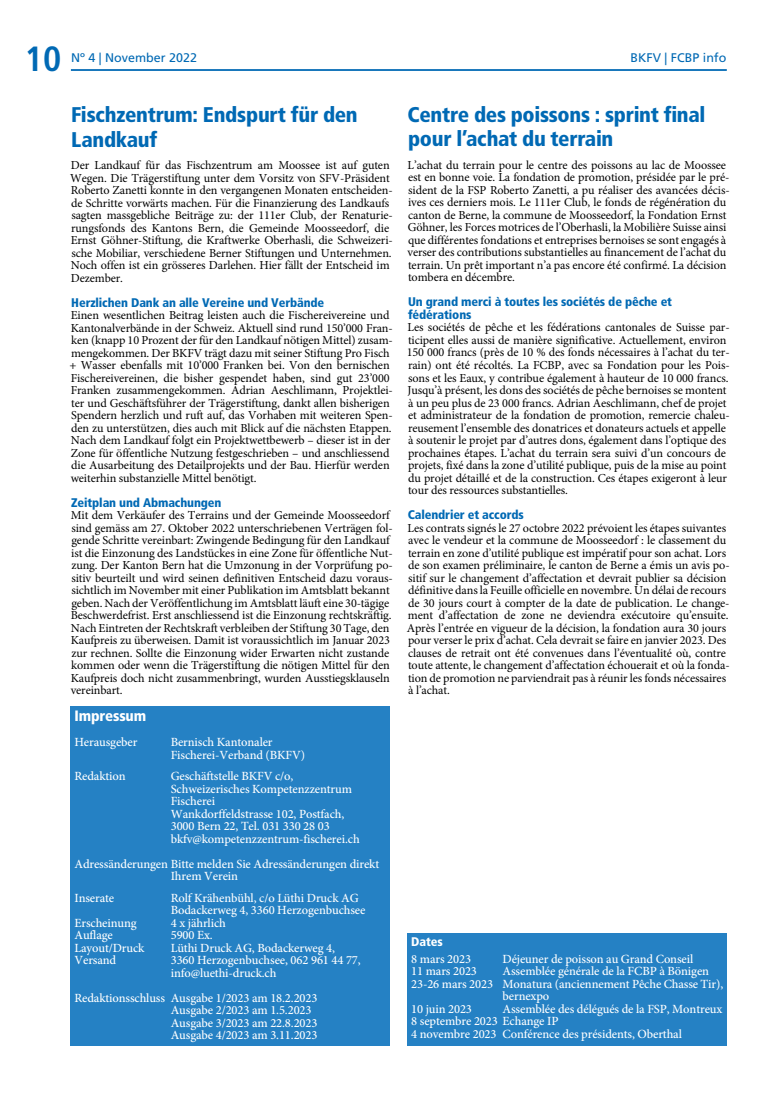
<style>
.page{position:relative;width:780px;height:1099px;background:#fff}
.page>*{position:absolute;margin:0;border:0;box-sizing:border-box;transform-origin:0 0}
.t1{font:700 condensed 35px "Frutiger LT Std";color:#0069b4}
.t2{font:900 condensed 21.25px/24.2px "Frutiger LT Std";letter-spacing:-.015em;color:#0069b4}
.t3{font:900 condensed 15px "Frutiger LT Std";letter-spacing:-.01em;color:#fff}
.t4{font:500 12.5px/12.5px "Minion Pro";letter-spacing:-.01em;color:#fff}
.t5{font:900 condensed 12.5px/12.5px "Frutiger LT Std";letter-spacing:-.01em;color:#0069b4}
.t6{font:12.5px "Frutiger LT Std";color:#0069b4}
.t7{font:900 condensed 12.5px "Frutiger LT Std";letter-spacing:-.01em;color:#fff}
.t8{font:12.25px/12.5px "Minion Pro";letter-spacing:-.01em;color:#000}
</style>
<div class="page">
<hr style="left:71px;top:69px;width:655px;height:2px;background:#0069b4">
<div style="left:71px;top:706px;width:319px;height:339px;background:#2581c4"></div>
<div style="left:407px;top:933px;width:319px;height:112px;background:#2581c4"></div>
<h1 class="t1" style="left:25px;top:38px;width:38px">10</h1>
<p class="t6" style="left:71px;top:50px;width:127px">Nº 4 | November 2022</p>
<p class="t6" style="left:630px;top:50px;width:97px">BKFV | FCBP info</p>
<h2 class="t2" style="left:71px;top:103px;width:288px">Fischzentrum: Endspurt für den<br>Landkauf</h2>
<p class="t8" style="left:70px;top:159px;width:324px">Der Landkauf für das Fischzentrum am Moossee ist auf guten Wegen. Die Trägerstiftung unter dem Vorsitz von SFV-Präsident Roberto Zanetti konnte in den vergangenen Monaten entscheiden&shy;de Schritte vorwärts machen. Für die Finanzierung des Landkaufs sagten massgebliche Beiträge zu: der 111er Club, der Renaturie&shy;rungsfonds des Kantons Bern, die Gemeinde Moosseedorf, die Ernst Göhner-Stiftung, die Kraftwerke Oberhasli, die Schweizeri&shy;sche Mobiliar, verschiedene Berner Stiftungen und Unternehmen.<br>Noch offen ist ein grösseres Darlehen. Hier fällt der Entscheid im Dezember.</p>
<p class="t5" style="left:71px;top:296px;width:254px">Herzlichen Dank an alle Vereine und Verbände</p>
<p class="t8" style="left:69px;top:309px;width:325px">Einen wesentlichen Beitrag leisten auch die Fischereivereine und Kantonalverbände in der Schweiz. Aktuell sind rund 150’000 Fran&shy;ken (knapp 10 Prozent der für den Landkauf nötigen Mittel) zusam&shy;mengekommen. Der BKFV trägt dazu mit seiner Stiftung Pro Fisch + Wasser ebenfalls mit 10’000 Franken bei. Von den bernischen Fischereivereinen, die bisher gespendet haben, sind gut 23’000<br>Franken zusammengekommen. Adrian Aeschlimann, Projektlei&shy;ter und Geschäftsführer der Trägerstiftung, dankt allen bisherigen Spendern herzlich und ruft auf, das Vorhaben mit weiteren Spen&shy;den zu unterstützen, dies auch mit Blick auf die nächsten Etappen.<br>Nach dem Landkauf folgt ein Projektwettbewerb – dieser ist in der Zone für öffentliche Nutzung festgeschrieben – und anschliessend die Ausarbeitung des Detailprojekts und der Bau. Hierfür werden weiterhin substanzielle Mittel benötigt.</p>
<p class="t5" style="left:71px;top:496px;width:152px">Zeitplan und Abmachungen</p>
<p class="t8" style="left:71px;top:509px;width:324px">Mit dem Verkäufer des Terrains und der Gemeinde Moosseedorf sind gemäss am 27. Oktober 2022 unterschriebenen Verträgen fol&shy;gende Schritte vereinbart: Zwingende Bedingung für den Landkauf ist die Einzonung des Landstückes in eine Zone für öffentliche Nut&shy;zung. Der Kanton Bern hat die Umzonung in der Vorprüfung po&shy;sitiv beurteilt und wird seinen definitiven Entscheid dazu voraus&shy;sichtlich im November mit einer Publikation im Amtsblatt bekannt geben. Nach der Veröffentlichung im Amtsblatt läuft eine 30-tägige Beschwerdefrist. Erst anschliessend ist die Einzonung rechtskräftig.<br>Nach Eintreten der Rechtskraft verbleiben der Stiftung 30 Tage, den Kaufpreis zu überweisen. Damit ist voraussichtlich im Januar 2023 zur rechnen. Sollte die Einzonung wider Erwarten nicht zustande kommen oder wenn die Trägerstiftung die nötigen Mittel für den Kaufpreis doch nicht zusammenbringt, wurden Ausstiegsklauseln vereinbart.</p>
<h2 class="t2" style="left:407px;top:103px;width:299px">Centre des poissons : sprint final pour l’achat du terrain</h2>
<p class="t8" style="left:407px;top:159px;width:324px">L’achat du terrain pour le centre des poissons au lac de Moossee est en bonne voie. La fondation de promotion, présidée par le pré&shy;sident de la FSP Roberto Zanetti, a pu réaliser des avancées décis&shy;ives ces derniers mois. Le 111er Club, le fonds de régénération du canton de Berne, la commune de Moosseedorf, la Fondation Ernst Göhner, les Forces motrices de l’Oberhasli, la Mobilière Suisse ainsi que différentes fondations et entreprises bernoises se sont engagés à verser des contributions substantielles au financement de l’achat du terrain. Un prêt important n’a pas encore été confirmé. La décision tombera en décembre.</p>
<p class="t5" style="left:408px;top:296px;width:265px">Un grand merci à toutes les sociétés de pêche et fédérations</p>
<p class="t8" style="left:407px;top:321px;width:324px">Les sociétés de pêche et les fédérations cantonales de Suisse par&shy;ticipent elles aussi de manière significative. Actuellement, environ 150 000 francs (près de 10 % des fonds nécessaires à l’achat du ter&shy;rain) ont été récoltés. La FCBP, avec sa Fondation pour les Pois&shy;sons et les Eaux, y contribue également à hauteur de 10 000 francs.<br>Jusqu’à présent, les dons des sociétés de pêche bernoises se montent à un peu plus de 23 000 francs. Adrian Aeschlimann, chef de projet et administrateur de la fondation de promotion, remercie chaleu&shy;reusement l’ensemble des donatrices et donateurs actuels et appelle à soutenir le projet par d’autres dons, également dans l’optique des prochaines étapes. L’achat du terrain sera suivi d’un concours de projets, fixé dans la zone d’utilité publique, puis de la mise au point du projet détaillé et de la construction. Ces étapes exigeront à leur tour des ressources substantielles.</p>
<p class="t5" style="left:408px;top:508px;width:118px">Calendrier et accords</p>
<p class="t8" style="left:406px;top:521px;width:324px">Les contrats signés le 27 octobre 2022 prévoient les étapes suivantes avec le vendeur et la commune de Moosseedorf : le classement du terrain en zone d’utilité publique est impératif pour son achat. Lors de son examen préliminaire, le canton de Berne a émis un avis po&shy;sitif sur le changement d’affectation et devrait publier sa décision définitive dans la Feuille officielle en novembre. Un délai de recours de 30 jours court à compter de la date de publication. Le change&shy;ment d’affectation de zone ne deviendra exécutoire qu’ensuite.<br>Après l’entrée en vigueur de la décision, la fondation aura 30 jours pour verser le prix d’achat. Cela devrait se faire en janvier 2023. Des clauses de retrait ont été convenues dans l’éventualité où, contre toute attente, le changement d’affectation échouerait et où la fonda&shy;tion de promotion ne parviendrait pas à réunir les fonds nécessaires à l’achat.</p>
<p class="t3" style="left:74px;top:707px;width:73px">Impressum</p>
<p class="t4" style="left:74px;top:736px;width:64px">Herausgeber</p>
<p class="t4" style="left:171px;top:736px;width:136px">Bernisch Kantonaler<br>Fischerei-Verband (BKFV)</p>
<p class="t4" style="left:74px;top:770px;width:53px">Redaktion</p>
<p class="t4" style="left:171px;top:770px;width:190px">Geschäftstelle BKFV c/o,<br>Schweizerisches Kompetenzzentrum<br>Fischerei<br>Wankdorffeldstrasse 102, Postfach,<br>3000 Bern 22, Tel. 031 330 28 03 bkfv@kompetenzzentrum-fischerei.ch</p>
<p class="t4" style="left:171px;top:857px;width:210px;text-indent:-96px">Adressänderungen Bitte melden Sie Adressänderungen direkt<br>Ihrem Verein</p>
<p class="t4" style="left:74px;top:891px;width:41px">Inserate</p>
<p class="t4" style="left:171px;top:891px;width:196px">Rolf Krähenbühl, c/o Lüthi Druck AG<br>Bodackerweg 4, 3360 Herzogenbuchsee</p>
<p class="t4" style="left:74px;top:916px;width:64px">Erscheinung</p>
<p class="t4" style="left:171px;top:916px;width:57px">4 x jährlich</p>
<p class="t4" style="left:74px;top:928px;width:40px">Auflage</p>
<p class="t4" style="left:171px;top:928px;width:44px">5900 Ex.</p>
<p class="t4" style="left:74px;top:941px;width:71px">Layout/Druck</p>
<p class="t4" style="left:171px;top:941px;width:166px">Lüthi Druck AG, Bodackerweg 4,</p>
<p class="t4" style="left:74px;top:953px;width:43px">Versand</p>
<p class="t4" style="left:171px;top:953px;width:191px">3360 Herzogenbuchsee, 062 961 44 77, info@luethi-druck.ch</p>
<p class="t4" style="left:171px;top:991px;width:148px;text-indent:-96px">Redaktionsschluss Ausgabe 1/2023 am 18.2.2023<br>Ausgabe 2/2023 am 1.5.2023<br>Ausgabe 3/2023 am 22.8.2023<br>Ausgabe 4/2023 am 3.11.2023</p>
<p class="t7" style="left:411px;top:934px;width:33px">Dates</p>
<p class="t4" style="left:411px;top:952px;width:61px">8 mars 2023</p>
<p class="t4" style="left:502px;top:952px;width:192px">Déjeuner de poisson au Grand Conseil</p>
<p class="t4" style="left:411px;top:964px;width:67px">11 mars 2023</p>
<p class="t4" style="left:502px;top:964px;width:208px">Assemblée générale de la FCBP à Bönigen</p>
<p class="t4" style="left:411px;top:977px;width:313px">23-26 mars 2023 Monatura (anciennement Pêche Chasse Tir),</p>
<p class="t4" style="left:502px;top:989px;width:48px">bernexpo</p>
<p class="t4" style="left:411px;top:1002px;width:62px">10 juin 2023</p>
<p class="t4" style="left:411px;top:1002px;width:312px;text-indent:91px">Assemblée des délégués de la FSP, Montreux<br>8 septembre 2023 Echange IP<br>4 novembre 2023 Conférence des présidents, Oberthal</p>
</div>
